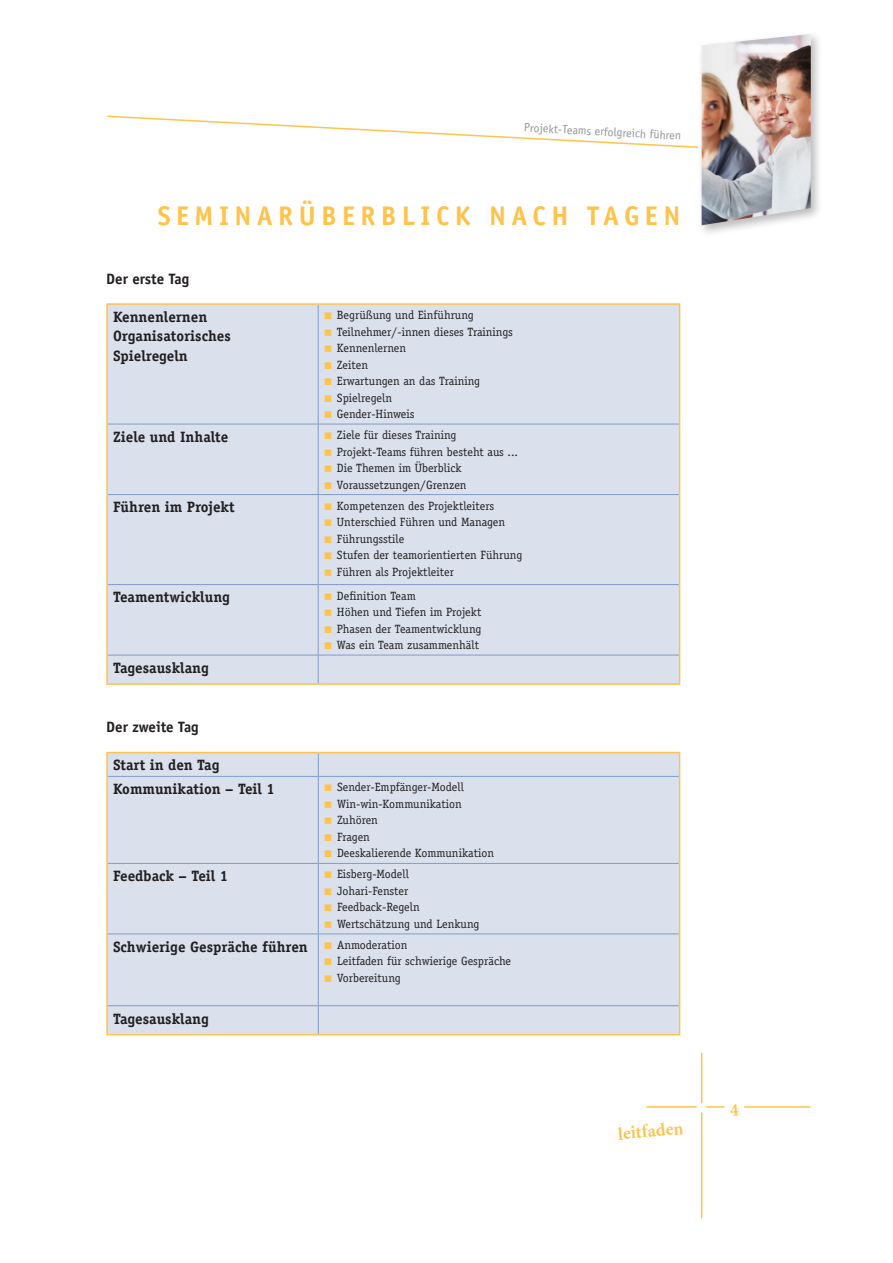
<style>
.page{position:relative;width:893px;height:1263px;background:#fff}
.page>*{position:absolute;margin:0;border:0;box-sizing:border-box;transform-origin:0 0}
.Titel_impuls{font:700 27px "Officina Sans";letter-spacing:.2em;color:#fec34d}
.t1{font:700 18px "Minion";color:#fec34d}
.Fließtext{font:700 15px "Officina Serif";color:#231f20}
.ZwTitel{font:700 15px "Officina Sans";color:#231f20}
.t2{font:12px "Officina Serif";color:#231f20}
.t3{font:12px "Officina Sans";color:#939598}
</style>
<div class="page">
<div style="left:698px;top:31px;width:125px;height:206px;background:#231f20;opacity:.3"></div>
<img style="left:702px;top:34px;width:109px;height:191px">
<hr style="left:647px;top:1106px;width:49px;height:2px;background:#fec34d">
<hr style="left:701px;top:1053px;width:1px;height:50px;background:#fec34d">
<hr style="left:701px;top:1113px;width:1px;height:105px;background:#fec34d">
<hr style="left:745px;top:1106px;width:65px;height:2px;background:#fec34d">
<svg style="left:107px;top:115px;width:592px;height:34px"></svg>
<div style="left:108px;top:305px;width:571px;height:378px;background:#dae1ed"></div>
<hr style="left:318px;top:305px;width:1px;height:119px;background:#829cc2">
<hr style="left:108px;top:424px;width:210px;height:1px;background:#829cc2">
<hr style="left:318px;top:424px;width:361px;height:1px;background:#829cc2">
<hr style="left:318px;top:424px;width:1px;height:70px;background:#829cc2">
<hr style="left:108px;top:494px;width:210px;height:1px;background:#829cc2">
<hr style="left:318px;top:494px;width:361px;height:1px;background:#829cc2">
<hr style="left:318px;top:495px;width:1px;height:89px;background:#829cc2">
<hr style="left:108px;top:584px;width:210px;height:1px;background:#829cc2">
<hr style="left:318px;top:584px;width:361px;height:1px;background:#829cc2">
<hr style="left:318px;top:585px;width:1px;height:70px;background:#829cc2">
<hr style="left:108px;top:655px;width:210px;height:1px;background:#829cc2">
<hr style="left:318px;top:655px;width:361px;height:1px;background:#829cc2">
<svg style="left:318px;top:655px;width:1px;height:28px"></svg>
<hr style="left:106px;top:303px;width:212px;height:2px;background:#fec34d">
<hr style="left:106px;top:305px;width:2px;height:119px;background:#fec34d">
<hr style="left:318px;top:303px;width:362px;height:2px;background:#fec34d">
<hr style="left:679px;top:305px;width:1px;height:119px;background:#fec34d">
<hr style="left:106px;top:424px;width:2px;height:70px;background:#fec34d">
<hr style="left:679px;top:424px;width:1px;height:70px;background:#fec34d">
<hr style="left:106px;top:494px;width:2px;height:90px;background:#fec34d">
<hr style="left:679px;top:494px;width:1px;height:90px;background:#fec34d">
<hr style="left:106px;top:584px;width:2px;height:71px;background:#fec34d">
<hr style="left:679px;top:584px;width:1px;height:71px;background:#fec34d">
<hr style="left:106px;top:655px;width:2px;height:28px;background:#fec34d">
<svg style="left:679px;top:655px;width:1px;height:28px"></svg>
<hr style="left:106px;top:683px;width:212px;height:2px;background:#fec34d">
<hr style="left:318px;top:683px;width:362px;height:2px;background:#fec34d">
<div style="left:108px;top:753px;width:571px;height:281px;background:#dae1ed"></div>
<svg style="left:318px;top:753px;width:1px;height:23px"></svg>
<hr style="left:318px;top:777px;width:1px;height:86px;background:#829cc2">
<hr style="left:108px;top:863px;width:210px;height:1px;background:#829cc2">
<hr style="left:318px;top:863px;width:361px;height:1px;background:#829cc2">
<hr style="left:318px;top:864px;width:1px;height:69px;background:#829cc2">
<hr style="left:108px;top:933px;width:210px;height:1px;background:#829cc2">
<hr style="left:318px;top:933px;width:361px;height:1px;background:#829cc2">
<hr style="left:318px;top:934px;width:1px;height:71px;background:#829cc2">
<svg style="left:318px;top:1006px;width:1px;height:28px"></svg>
<hr style="left:106px;top:752px;width:212px;height:1px;background:#fec34d">
<hr style="left:106px;top:753px;width:2px;height:23px;background:#fec34d">
<hr style="left:318px;top:752px;width:362px;height:1px;background:#fec34d">
<svg style="left:679px;top:753px;width:1px;height:23px"></svg>
<hr style="left:106px;top:776px;width:2px;height:87px;background:#fec34d">
<hr style="left:679px;top:776px;width:1px;height:87px;background:#fec34d">
<hr style="left:106px;top:863px;width:2px;height:71px;background:#fec34d">
<hr style="left:679px;top:863px;width:1px;height:71px;background:#fec34d">
<hr style="left:106px;top:934px;width:2px;height:72px;background:#fec34d">
<hr style="left:679px;top:934px;width:1px;height:72px;background:#fec34d">
<hr style="left:108px;top:776px;width:210px;height:1px;background:#7e9ed2">
<hr style="left:318px;top:776px;width:361px;height:1px;background:#7e9ed2">
<hr style="left:106px;top:1006px;width:2px;height:28px;background:#fec34d">
<svg style="left:679px;top:1006px;width:1px;height:28px"></svg>
<hr style="left:106px;top:1034px;width:212px;height:1px;background:#fec34d">
<hr style="left:318px;top:1034px;width:362px;height:1px;background:#fec34d">
<hr style="left:108px;top:1005px;width:210px;height:1px;background:#829cc2">
<hr style="left:318px;top:1005px;width:361px;height:1px;background:#829cc2">
<svg style="left:325px;top:312px;width:6px;height:7px"></svg>
<svg style="left:325px;top:329px;width:6px;height:6px"></svg>
<svg style="left:325px;top:345px;width:6px;height:7px"></svg>
<svg style="left:325px;top:362px;width:6px;height:6px"></svg>
<svg style="left:325px;top:378px;width:6px;height:7px"></svg>
<svg style="left:325px;top:395px;width:6px;height:6px"></svg>
<svg style="left:325px;top:411px;width:6px;height:7px"></svg>
<svg style="left:325px;top:432px;width:6px;height:7px"></svg>
<svg style="left:325px;top:449px;width:6px;height:6px"></svg>
<svg style="left:325px;top:465px;width:6px;height:7px"></svg>
<svg style="left:325px;top:482px;width:6px;height:6px"></svg>
<svg style="left:325px;top:503px;width:6px;height:6px"></svg>
<svg style="left:325px;top:519px;width:6px;height:7px"></svg>
<svg style="left:325px;top:536px;width:6px;height:6px"></svg>
<svg style="left:325px;top:552px;width:6px;height:7px"></svg>
<svg style="left:325px;top:569px;width:6px;height:6px"></svg>
<svg style="left:325px;top:593px;width:6px;height:6px"></svg>
<svg style="left:325px;top:609px;width:6px;height:7px"></svg>
<svg style="left:325px;top:626px;width:6px;height:6px"></svg>
<svg style="left:325px;top:642px;width:6px;height:7px"></svg>
<svg style="left:325px;top:785px;width:7px;height:6px"></svg>
<svg style="left:325px;top:801px;width:7px;height:7px"></svg>
<svg style="left:325px;top:818px;width:7px;height:6px"></svg>
<svg style="left:325px;top:834px;width:7px;height:7px"></svg>
<svg style="left:325px;top:851px;width:7px;height:6px"></svg>
<svg style="left:325px;top:872px;width:7px;height:6px"></svg>
<svg style="left:325px;top:888px;width:7px;height:7px"></svg>
<svg style="left:325px;top:905px;width:7px;height:6px"></svg>
<svg style="left:325px;top:921px;width:7px;height:7px"></svg>
<svg style="left:325px;top:942px;width:7px;height:7px"></svg>
<svg style="left:325px;top:959px;width:7px;height:6px"></svg>
<svg style="left:325px;top:975px;width:7px;height:7px"></svg>
<svg style="left:707px;top:1106px;width:18px;height:2px"></svg>
<p class="t3" style="left:525px;top:120px;width:159px;rotate:3deg">Projekt-Teams erfolgreich führen</p>
<p class="Titel_impuls" style="left:158px;top:199px;width:524px">SEMINARÜBERBLICK NACH TAGEN</p>
<p class="ZwTitel" style="left:106px;top:269px;width:85px">Der erste Tag</p>
<p class="Fließtext" style="left:113px;top:307px;width:96px">Kennenlernen</p>
<p class="Fließtext" style="left:113px;top:327px;width:119px">Organisatorisches</p>
<p class="Fließtext" style="left:113px;top:346px;width:76px">Spielregeln</p>
<p class="t2" style="left:337px;top:308px;width:138px">Begrüßung und Einführung</p>
<p class="t2" style="left:337px;top:324px;width:177px">Teilnehmer/-innen dieses Trainings</p>
<p class="t2" style="left:337px;top:341px;width:71px">Kennenlernen</p>
<p class="t2" style="left:337px;top:357px;width:33px">Zeiten</p>
<p class="t2" style="left:337px;top:374px;width:145px">Erwartungen an das Training</p>
<p class="t2" style="left:337px;top:390px;width:57px">Spielregeln</p>
<p class="t2" style="left:337px;top:407px;width:79px">Gender-Hinweis</p>
<p class="Fließtext" style="left:113px;top:427px;width:117px">Ziele und Inhalte</p>
<p class="t2" style="left:337px;top:428px;width:121px">Ziele für dieses Training</p>
<p class="t2" style="left:337px;top:444px;width:183px">Projekt-Teams führen besteht aus ...</p>
<p class="t2" style="left:337px;top:461px;width:126px">Die Themen im Überblick</p>
<p class="t2" style="left:337px;top:477px;width:131px">Voraussetzungen/Grenzen</p>
<p class="Fließtext" style="left:113px;top:498px;width:123px">Führen im Projekt</p>
<p class="t2" style="left:337px;top:498px;width:159px">Kompetenzen des Projektleiters</p>
<p class="t2" style="left:337px;top:515px;width:170px">Unterschied Führen und Managen</p>
<p class="t2" style="left:337px;top:531px;width:69px">Führungsstile</p>
<p class="t2" style="left:337px;top:548px;width:187px">Stufen der teamorientierten Führung</p>
<p class="t2" style="left:337px;top:564px;width:118px">Führen als Projektleiter</p>
<p class="Fließtext" style="left:113px;top:588px;width:118px">Teamentwicklung</p>
<p class="t2" style="left:337px;top:588px;width:80px">Definition Team</p>
<p class="t2" style="left:337px;top:605px;width:146px">Höhen und Tiefen im Projekt</p>
<p class="t2" style="left:337px;top:621px;width:146px">Phasen der Teamentwicklung</p>
<p class="t2" style="left:337px;top:638px;width:144px">Was ein Team zusammenhält</p>
<p class="Fließtext" style="left:113px;top:658px;width:97px">Tagesausklang</p>
<p class="ZwTitel" style="left:106px;top:718px;width:94px">Der zweite Tag</p>
<p class="Fließtext" style="left:113px;top:756px;width:108px">Start in den Tag</p>
<p class="Fließtext" style="left:113px;top:780px;width:163px">Kommunikation – Teil 1</p>
<p class="t2" style="left:337px;top:780px;width:128px">Sender-Empfänger-Modell</p>
<p class="t2" style="left:337px;top:797px;width:126px">Win-win-Kommunikation</p>
<p class="t2" style="left:337px;top:813px;width:42px">Zuhören</p>
<p class="t2" style="left:337px;top:830px;width:34px">Fragen</p>
<p class="t2" style="left:337px;top:846px;width:159px">Deeskalierende Kommunikation</p>
<p class="Fließtext" style="left:113px;top:867px;width:117px">Feedback – Teil 1</p>
<p class="t2" style="left:337px;top:867px;width:74px">Eisberg-Modell</p>
<p class="t2" style="left:337px;top:884px;width:73px">Johari-Fenster</p>
<p class="t2" style="left:337px;top:900px;width:84px">Feedback-Regeln</p>
<p class="t2" style="left:337px;top:917px;width:144px">Wertschätzung und Lenkung</p>
<p class="Fließtext" style="left:113px;top:937px;width:196px">Schwierige Gespräche führen</p>
<p class="t2" style="left:337px;top:938px;width:72px">Anmoderation</p>
<p class="t2" style="left:337px;top:954px;width:176px">Leitfaden für schwierige Gespräche</p>
<p class="t2" style="left:337px;top:971px;width:65px">Vorbereitung</p>
<p class="Fließtext" style="left:113px;top:1009px;width:97px">Tagesausklang</p>
<h2 class="t1" style="left:617px;top:1125px;width:67px;rotate:-5deg">leitfaden</h2>
</div>
